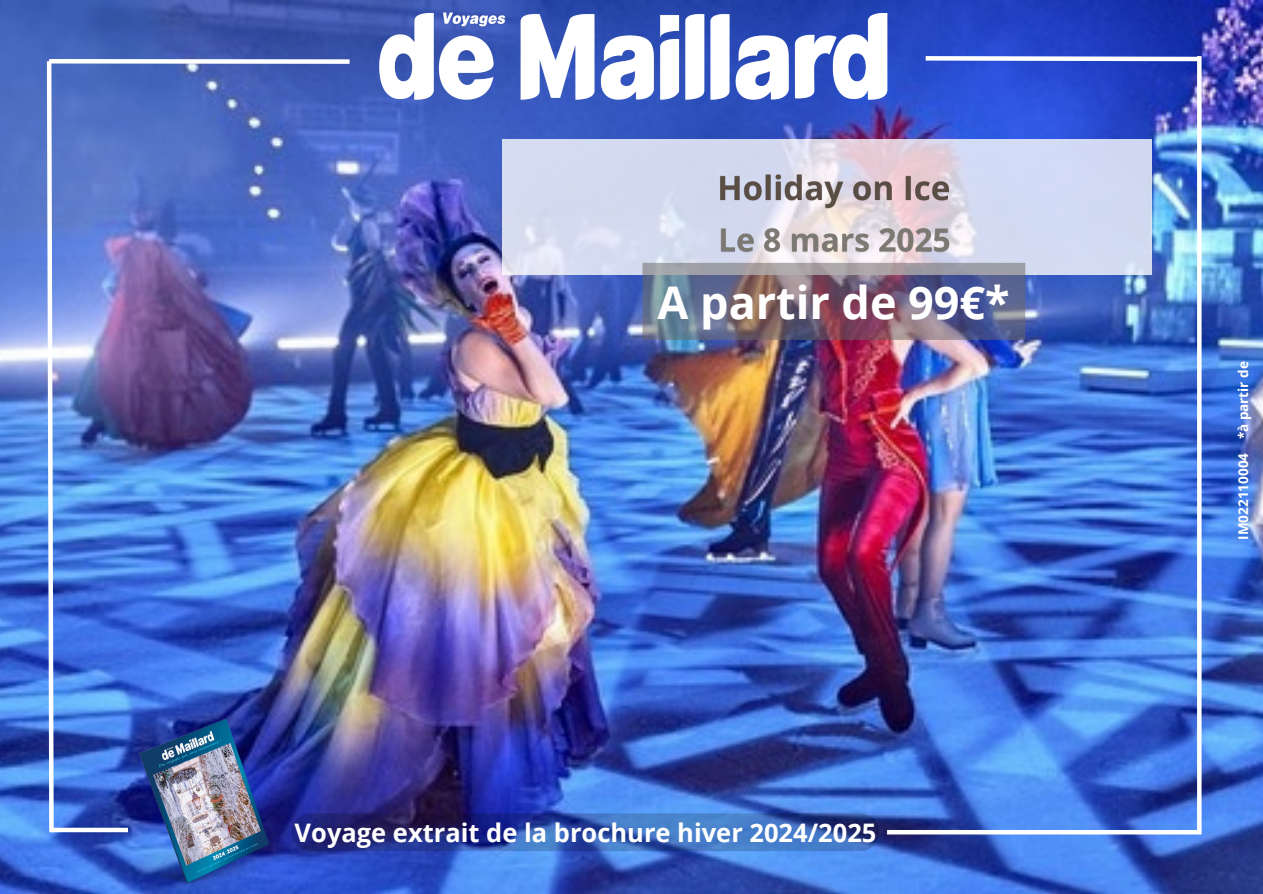
<style>
.page{position:relative;width:1263px;height:894px;background:#fff}
.page>*{position:absolute;margin:0;border:0;box-sizing:border-box;transform-origin:0 0}
.t1{font:700 45px "Open Sans";color:#fff}
.t2{font:700 25.5px "Open Sans";color:#fff}
.t3{font:700 13.5px "Open Sans";letter-spacing:.005em;color:#fff}
</style>
<div class="page">
<img style="left:0;top:0;width:1263px;height:893px">
<div style="left:49px;top:59px;width:301px;height:5px;background:#fff"></div>
<svg style="left:45px;top:57px;width:11px;height:779px"></svg>
<svg style="left:1197px;top:63px;width:4px;height:766px"></svg>
<svg style="left:921px;top:54px;width:283px;height:9px"></svg>
<div style="left:51px;top:827px;width:77px;height:5px;background:#fff"></div>
<div style="left:887px;top:829px;width:314px;height:5px;background:#fff"></div>
<svg style="left:502px;top:139px;width:650px;height:136px;fill:#d3dbf1"></svg>
<img style="left:380px;top:13px;width:507px;height:86px">
<img style="left:83px;top:709px;width:211px;height:184px">
<div style="left:642px;top:263px;width:383px;height:77px;background:#6d6868;opacity:.53"></div>
<img style="left:717px;top:164px;width:235px;height:49px">
<img style="left:719px;top:219px;width:233px;height:43px">
<svg style="left:292px;top:813px;width:587px;height:37px"></svg>
<p class="t1" style="left:658px;top:270px;width:354px">A partir de 99€*</p>
<h4 class="t2" style="left:295px;top:814px;width:583px">Voyage extrait de la brochure hiver 2024/2025</h4>
<p class="t3" style="left:1234px;top:439px;width:79px;rotate:-90deg">*à partir de</p>
<h3 class="t3" style="left:1234px;top:540px;width:88px;rotate:-90deg">IM022110004</h3>
</div>
